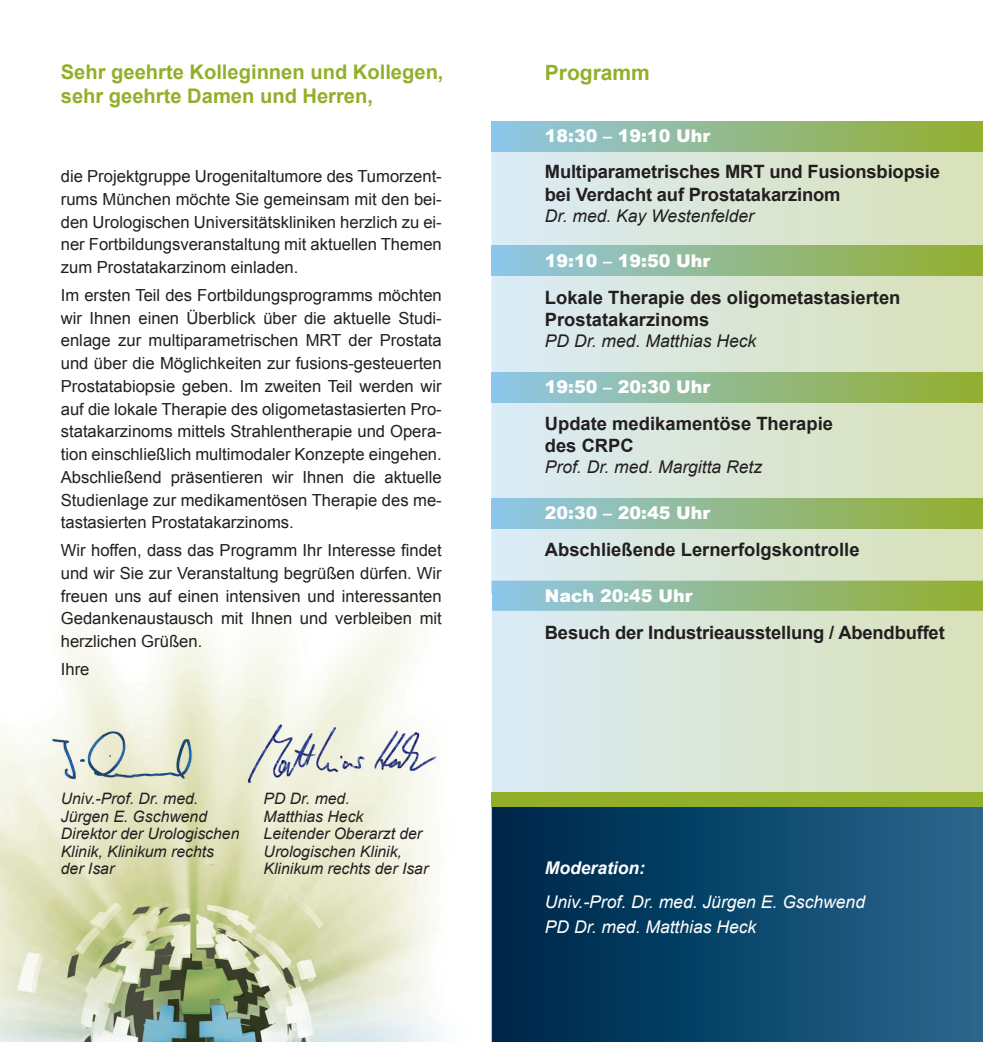
<style>
.page{position:relative;width:983px;height:1042px;background:#fff}
.page>*{position:absolute;margin:0;border:0;box-sizing:border-box;transform-origin:0 0}
.t1{font:700 21px "Arial";color:#92af2a}
.t2{font:700 20.12px/24.2px "Arial";color:#92af2a}
.t3{font:700 18.38px/22.1px "Arial";color:#231f20}
.t4{font:900 17.5px "Arial";color:#fff}
.t5{font:italic 17.5px "Arial";color:#231f20}
.t6{font:italic 17.5px/24.5px "Arial";color:#fff}
.t7{font:italic 700 17.5px "Arial";color:#fff}
.t8{font:16.62px/22.8px "Arial";color:#231f20;text-align:justify}
.t9{font:italic 15.75px/17.5px "Arial";color:#231f20}
</style>
<div class="page">
<svg style="left:491px;top:151px;width:491px;height:641px;background:#d9e5d5"></svg>
<div style="left:491px;top:121px;width:491px;height:30px;background:linear-gradient(to right,#8fc6e8,#94ae2d)"></div>
<div style="left:491px;top:246px;width:491px;height:30px;background:linear-gradient(to right,#8fc6e8,#94ae2d)"></div>
<div style="left:491px;top:372px;width:491px;height:30px;background:linear-gradient(to right,#8fc6e8,#94ae2d)"></div>
<div style="left:491px;top:498px;width:491px;height:30px;background:linear-gradient(to right,#8fc6e8,#94ae2d)"></div>
<svg style="left:491px;top:580px;width:491px;height:31px;background:#93bb8c"></svg>
<div style="left:491px;top:805px;width:491px;height:237px;background:linear-gradient(to right,#002548,#29678e)"></div>
<img style="left:0;top:609px;width:438px;height:433px">
<img style="left:491px;top:594px;width:1px;height:208px">
<img style="left:491px;top:802px;width:1px;height:240px">
<div style="left:491px;top:792px;width:491px;height:15px;background:#92af2a"></div>
<img style="left:48px;top:730px;width:150px;height:51px">
<img style="left:246px;top:722px;width:192px;height:65px">
<p class="t2" style="left:61px;top:61px;width:384px">Sehr geehrte Kolleginnen und Kollegen, sehr geehrte Damen und Herren,</p>
<p class="t1" style="left:544px;top:58px;width:107px">Programm</p>
<p class="t8" style="left:61px;top:165px;width:382px">die Projektgruppe Urogenitaltumore des Tumorzent&shy;rums München möchte Sie gemeinsam mit den bei&shy;den Urologischen Universitätskliniken herzlich zu ei&shy;ner Fortbildungsveranstaltung mit aktuellen Themen zum Prostatakarzinom einladen.</p>
<p class="t8" style="left:61px;top:284px;width:382px">Im ersten Teil des Fortbildungsprogramms möchten wir Ihnen einen Überblick über die aktuelle Studi&shy;enlage zur multiparametrischen MRT der Prostata und über die Möglichkeiten zur fusions-gesteuerten Prostatabiopsie geben. Im zweiten Teil werden wir auf die lokale Therapie des oligometastasierten Pro&shy;statakarzinoms mittels Strahlentherapie und Opera&shy;tion einschließlich multimodaler Konzepte eingehen.<br>Abschließend präsentieren wir Ihnen die aktuelle Studienlage zur medikamentösen Therapie des me&shy;tastasierten Prostatakarzinoms.</p>
<p class="t8" style="left:61px;top:539px;width:382px">Wir hoffen, dass das Programm Ihr Interesse findet und wir Sie zur Veranstaltung begrüßen dürfen. Wir freuen uns auf einen intensiven und interessanten Gedankenaustausch mit Ihnen und verbleiben mit herzlichen Grüßen.</p>
<p class="t8" style="left:61px;top:658px;width:30px">Ihre</p>
<p class="t9" style="left:61px;top:790px;width:180px">Univ.-Prof. Dr. med.<br>Jürgen E. Gschwend<br>Direktor der Urologischen<br>Klinik, Klinikum rechts der Isar</p>
<p class="t9" style="left:263px;top:790px;width:166px">PD Dr. med.<br>Matthias Heck<br>Leitender Oberarzt der<br>Urologischen Klinik,<br>Klinikum rechts der Isar</p>
<p class="t4" style="left:544px;top:123px;width:167px">18:30 – 19:10 Uhr</p>
<p class="t3" style="left:544px;top:162px;width:396px">Multiparametrisches MRT und Fusionsbiopsie bei Verdacht auf Prostatakarzinom</p>
<p class="t5" style="left:544px;top:204px;width:211px">Dr. med. Kay Westenfelder</p>
<p class="t4" style="left:544px;top:248px;width:167px">19:10 – 19:50 Uhr</p>
<p class="t3" style="left:544px;top:287px;width:357px">Lokale Therapie des oligometastasierten<br>Prostatakarzinoms</p>
<p class="t5" style="left:544px;top:330px;width:213px">PD Dr. med. Matthias Heck</p>
<p class="t4" style="left:544px;top:374px;width:167px">19:50 – 20:30 Uhr</p>
<p class="t3" style="left:544px;top:413px;width:289px">Update medikamentöse Therapie des CRPC</p>
<p class="t5" style="left:544px;top:456px;width:219px">Prof. Dr. med. Margitta Retz</p>
<p class="t4" style="left:544px;top:500px;width:167px">20:30 – 20:45 Uhr</p>
<p class="t3" style="left:544px;top:539px;width:316px">Abschließende Lernerfolgskontrolle</p>
<p class="t4" style="left:544px;top:583px;width:149px">Nach 20:45 Uhr</p>
<p class="t3" style="left:544px;top:622px;width:401px">Besuch der Industrieausstellung / Abendbuffet</p>
<p class="t7" style="left:544px;top:856px;width:102px">Moderation:</p>
<p class="t6" style="left:544px;top:890px;width:321px">Univ.-Prof. Dr. med. Jürgen E. Gschwend<br>PD Dr. med. Matthias Heck</p>
</div>
